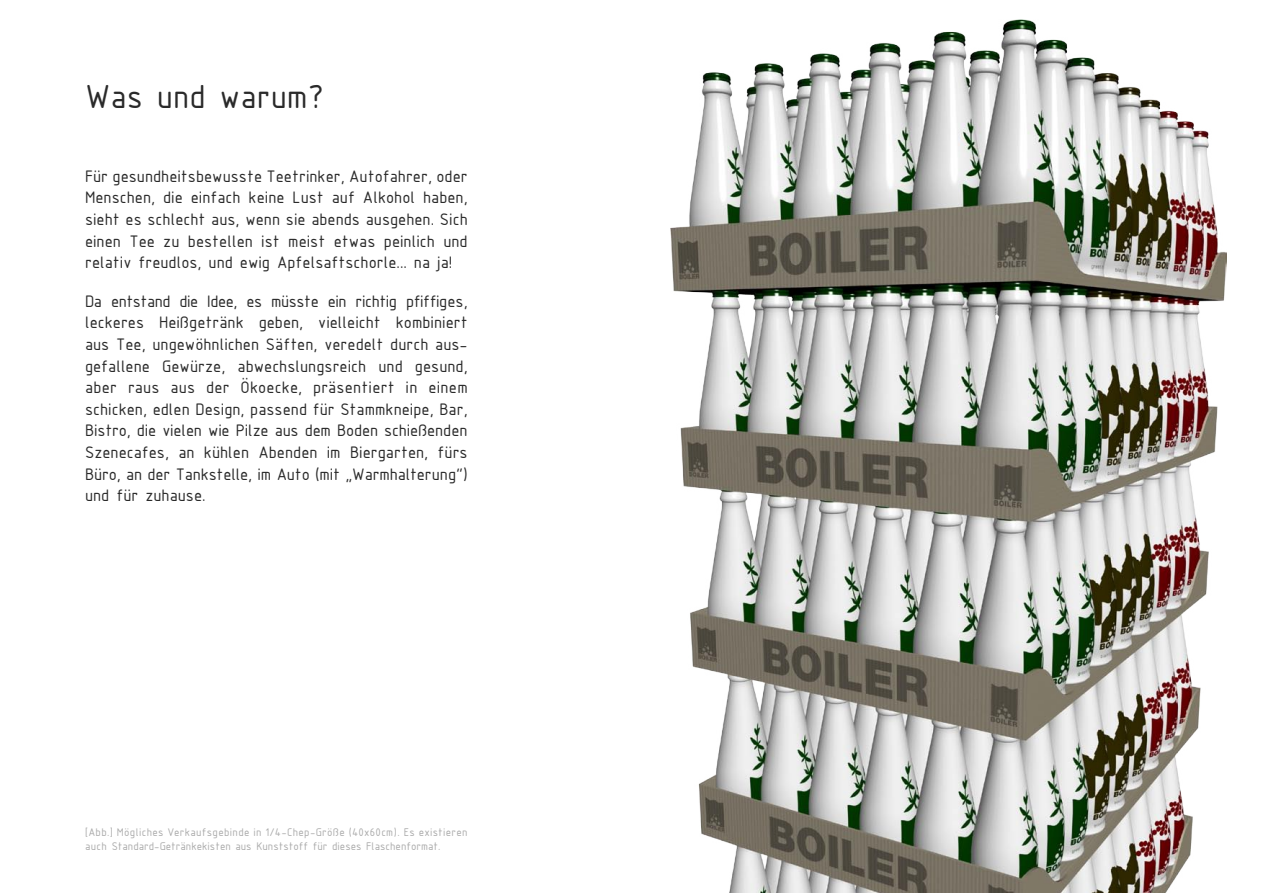
<style>
.page{position:relative;width:1263px;height:893px;background:#fff}
.page>*{position:absolute;margin:0;border:0;box-sizing:border-box;transform-origin:0 0}
.Überschriften{font:36px "ISOCPEUR";color:#2a2a2a}
.Fliesstext_Mama{font:18px/21.6px "ISOCPEUR";color:#2a2a2a;text-align:justify}
.Fliesstext_Korbinian{font:12px/14.4px "ISOCPEUR";color:#aaa}
</style>
<div class="page">
<img style="left:670px;top:19px;width:556px;height:874px">
<p class="Überschriften" style="left:85px;top:73px;width:240px">Was und warum?</p>
<p class="Fliesstext_Mama" style="left:85px;top:164px;width:384px">Für gesundheitsbewusste Teetrinker, Autofahrer, oder Menschen, die einfach keine Lust auf Alkohol haben, sieht es schlecht aus, wenn sie abends ausgehen. Sich einen Tee zu bestellen ist meist etwas peinlich und relativ freudlos, und ewig Apfelsaftschorle... na ja!</p>
<p class="Fliesstext_Mama" style="left:85px;top:290px;width:384px">Da entstand die Idee, es müsste ein richtig pfiffiges, leckeres Heißgetränk geben, vielleicht kombiniert aus Tee, ungewöhnlichen Säften, veredelt durch aus&shy;gefallene Gewürze, abwechslungsreich und gesund, aber raus aus der Ökoecke, präsentiert in einem schicken, edlen Design, passend für Stammkneipe, Bar, Bistro, die vielen wie Pilze aus dem Boden schießenden Szenecafes, an kühlen Abenden im Biergarten, fürs Büro, an der Tankstelle, im Auto (mit „Warmhalterung“) und für zuhause.</p>
<p class="Fliesstext_Korbinian" style="left:85px;top:825px;width:384px">[Abb.] Mögliches Verkaufsgebinde in 1/4-Chep-Größe (40x60cm). Es existieren auch Standard-Getränkekisten aus Kunststoff für dieses Flaschenformat.</p>
</div>
